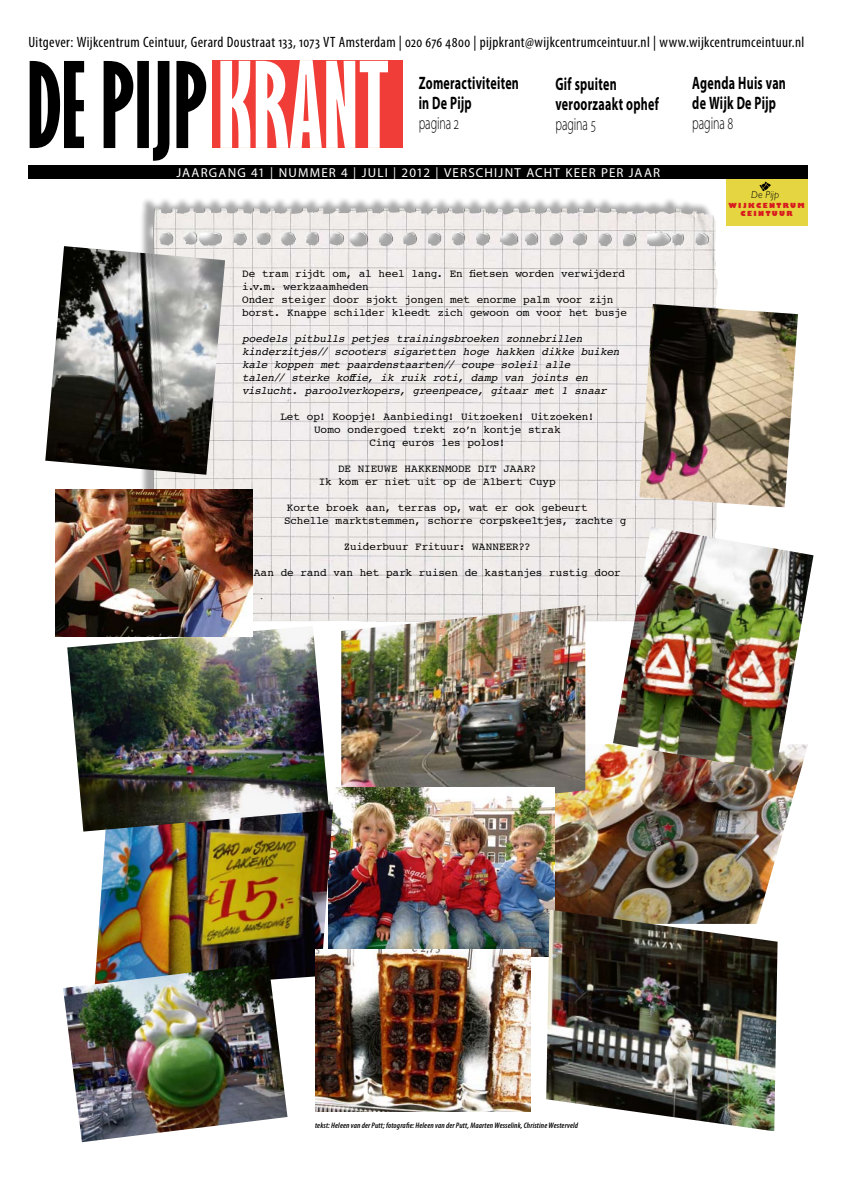
<style>
.page{position:relative;width:848px;height:1177px;background:#fff}
.page>*{position:absolute;margin:0;border:0;box-sizing:border-box;transform-origin:0 0}
.t1{font:700 18px/20px "Myriad Pro";letter-spacing:.02em;color:#000;scale:.67 1}
.t2{font:300 18px "Myriad Pro";letter-spacing:-.01em;color:#000;scale:.67 1}
.t3{font:condensed 15px "Myriad Pro";letter-spacing:.025em;color:#000}
.t4{font:13px "Myriad Pro";letter-spacing:.09em;color:#fff}
.t5{font:11px/13px "Courier";letter-spacing:-.01em;color:#000}
.t6{font:italic 11px/13px "Courier";letter-spacing:-.02em;color:#000}
.t7{font:italic 300 10.3px "Gill Sans";color:#000}
.t8{font:italic 600 condensed 8px "Myriad Pro";letter-spacing:.02em;color:#000}
.t9{font:800 6.9px/8.3px "Gill Sans";letter-spacing:.2em;color:#d81c1e;text-align:center}
</style>
<div class="page">
<div style="left:139px;top:197px;width:576px;height:424px;background:#000;opacity:.35"></div>
<img style="left:153px;top:208px;width:329px;height:414px">
<img style="left:554px;top:744px;width:247px;height:165px">
<img style="left:341px;top:605px;width:244px;height:211px">
<div style="left:212px;top:61px;width:191px;height:87px;background:#f13d37"></div>
<svg style="left:220px;top:60px;width:168px;height:88px"></svg>
<svg style="left:30px;top:61px;width:176px;height:100px"></svg>
<div style="left:28px;top:165px;width:780px;height:13px;background:#000"></div>
<img style="left:639px;top:304px;width:159px;height:203px">
<img style="left:613px;top:526px;width:200px;height:245px">
<img style="left:45px;top:246px;width:180px;height:229px">
<img style="left:329px;top:787px;width:225px;height:169px">
<img style="left:96px;top:804px;width:237px;height:175px">
<img style="left:67px;top:626px;width:262px;height:205px">
<img style="left:546px;top:909px;width:231px;height:222px">
<img style="left:55px;top:489px;width:197px;height:147px">
<div style="left:726px;top:179px;width:82px;height:46px;background:#e5d641"></div>
<svg style="left:759px;top:181px;width:12px;height:10px"></svg>
<img style="left:315px;top:949px;width:215px;height:162px">
<img style="left:63px;top:962px;width:224px;height:180px">
<h2 class="t3" style="left:28px;top:34px;width:777px">Uitgever: Wijkcentrum Ceintuur, Gerard Doustraat 133, 1073 VT Amsterdam | 020 676 4800 | pijpkrant@wijkcentrumceintuur.nl | www.wijkcentrumceintuur.nl</h2>
<h1 class="t1" style="left:418px;top:73px;width:151px">Zomeractiviteiten in De Pijp</h1>
<h1 class="t2" style="left:418px;top:113px;width:62px">pagina 2</h1>
<h1 class="t1" style="left:555px;top:74px;width:156px">Gif spuiten veroorzaakt ophef</h1>
<h1 class="t2" style="left:555px;top:114px;width:62px">pagina 5</h1>
<p class="t4" style="left:176px;top:165px;width:485px">JAARGANG 41 | NUMMER 4 | JULI | 2012 | VERSCHIJNT ACHT KEER PER JAAR</p>
<p class="t5" style="left:242px;top:267px;width:386px">De tram rijdt om, al heel lang. En fietsen worden verwijderd i.v.m. werkzaamheden<br>Onder steiger door sjokt jongen met enorme palm voor zijn borst. Knappe schilder kleedt zich gewoon om voor het busje</p>
<p class="t6" style="left:242px;top:332px;width:379px">poedels pitbulls petjes trainingsbroeken zonnebrillen kinderzitjes// scooters sigaretten hoge hakken dikke buiken kale koppen met paardenstaarten// coupe soleil alle<br>talen// sterke koffie, ik ruik roti, damp van joints en vislucht. paroolverkopers, greenpeace, gitaar met 1 snaar</p>
<p class="t5" style="left:280px;top:410px;width:315px;text-align:center">Let op! Koopje! Aanbieding! Uitzoeken! Uitzoeken!<br>Uomo ondergoed trekt zo’n kontje strak<br>Cinq euros les polos!</p>
<p class="t5" style="left:319px;top:462px;width:238px;text-align:center">DE NIEUWE HAKKENMODE DIT JAAR?<br>Ik kom er niet uit op de Albert Cuyp</p>
<p class="t5" style="left:284px;top:501px;width:344px">Korte broek aan, terras op, wat er ook gebeurt<br>Schelle marktstemmen, schorre corpskeeltjes, zachte g</p>
<p class="t5" style="left:344px;top:540px;width:188px">Zuiderbuur Frituur: WANNEER??</p>
<p class="t5" style="left:254px;top:566px;width:368px">Aan de rand van het park ruisen de kastanjes rustig door</p>
<h1 class="t1" style="left:692px;top:73px;width:141px">Agenda Huis van de Wijk De Pijp</h1>
<h1 class="t2" style="left:692px;top:113px;width:63px">pagina 8</h1>
<p class="t7" style="left:751px;top:189px;width:29px">De Pijp</p>
<p class="t9" style="left:728px;top:201px;width:78px">WIJKCENTRUM<br>CEINTUUR</p>
<p class="t8" style="left:315px;top:1121px;width:264px">tekst: Heleen van der Putt; fotografie: Heleen van der Putt, Maarten Wesselink, Christine Westerveld</p>
</div>
